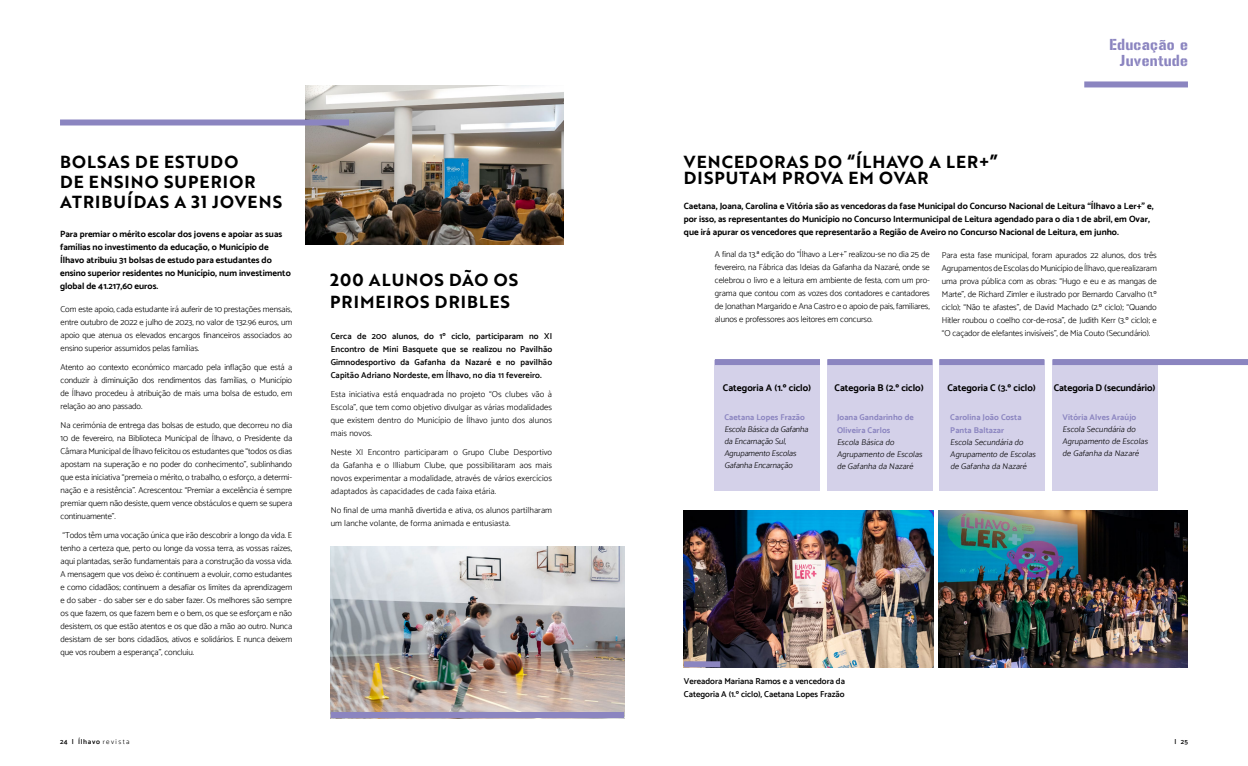
<style>
.page{position:relative;width:1248px;height:766px;background:#fff}
.page>*{position:absolute;margin:0;border:0;box-sizing:border-box;transform-origin:0 0}
.t1{font:17px/20px "Brother 1816 Bold";letter-spacing:.065em;color:#000}
.t2{font:14px/16px "Gunplay";letter-spacing:.025em;color:#8b85c0;text-align:right}
.t3{font:700 9.7px "Catamaran";color:#000}
.t4{font:700 9px/13px "Catamaran";color:#000}
.t5{font:300 8.6px/13px "Catamaran";letter-spacing:-.01em;color:#000;text-align:justify}
.t6{font:600 8.6px/13px "Catamaran";color:#000;text-align:justify}
.t7{font:300 8.6px/13px "Catamaran";letter-spacing:.01em;color:#000}
.t8{font:300 8.3px/12px "Catamaran";color:#000}
.t9{font:700 8.3px/13px "Catamaran";letter-spacing:.01em;color:#8b85c0}
.t10{font:600 7px "Catamaran";letter-spacing:.1em;color:#000}
.s1{font-weight:300}
</style>
<div class="page">
<img style="left:306px;top:86px;width:258px;height:158px">
<div style="left:60px;top:119px;width:289px;height:6px;background:#8b85c0"></div>
<img style="left:684px;top:510px;width:249px;height:157px">
<img style="left:938px;top:510px;width:249px;height:156px">
<div style="left:714px;top:360px;width:106px;height:130px;background:#d4d1e9"></div>
<div style="left:827px;top:360px;width:105px;height:130px;background:#d4d1e9"></div>
<div style="left:939px;top:360px;width:105px;height:130px;background:#d4d1e9"></div>
<div style="left:1052px;top:360px;width:105px;height:130px;background:#d4d1e9"></div>
<div style="left:714px;top:359px;width:106px;height:6px;background:#8b85c0"></div>
<div style="left:827px;top:359px;width:105px;height:6px;background:#8b85c0"></div>
<div style="left:939px;top:359px;width:105px;height:6px;background:#8b85c0"></div>
<div style="left:1052px;top:359px;width:195px;height:6px;background:#8b85c0"></div>
<div style="left:684px;top:661px;width:36px;height:6px;background:#8b85c0"></div>
<img style="left:331px;top:546px;width:293px;height:165px">
<div style="left:331px;top:711px;width:293px;height:6px;background:#8b85c0"></div>
<div style="left:1084px;top:81px;width:103px;height:6px;background:#8b85c0"></div>
<h1 class="t1" style="left:60px;top:151px;width:223px">BOLSAS DE ESTUDO<br>DE ENSINO SUPERIOR<br>ATRIBUÍDAS A 31 JOVENS</h1>
<p class="t4" style="left:60px;top:227px;width:232px">Para premiar o mérito escolar dos jovens e apoiar as suas famílias no investimento da educação, o Município de Ílhavo atribuiu 31 bolsas de estudo para estudantes do ensino superior residentes no Município, num investimento global de 41.217,60 euros.</p>
<p class="t5" style="left:61px;top:302px;width:233px">Com este apoio, cada estudante irá auferir de 10 prestações mensais, entre outubro de 2022 e julho de 2023, no valor de 132.96 euros, um apoio que atenua os elevados encargos financeiros associados ao ensino superior assumidos pelas famílias.</p>
<p class="t5" style="left:61px;top:360px;width:233px">Atento ao contexto económico marcado pela inflação que está a conduzir à diminuição dos rendimentos das famílias, o Município de Ílhavo procedeu à atribuição de mais uma bolsa de estudo, em relação ao ano passado.</p>
<p class="t5" style="left:61px;top:418px;width:233px">Na cerimónia de entrega das bolsas de estudo, que decorreu no dia 10 de fevereiro, na Biblioteca Municipal de Ílhavo, o Presidente da Câmara Municipal de Ílhavo felicitou os estudantes que “todos os dias apostam na superação e no poder do conhecimento”, sublinhando que esta iniciativa “premeia o mérito, o trabalho, o esforço, a determi&shy;nação e a resistência”. Acrescentou: “Premiar a excelência é sempre premiar quem não desiste, quem vence obstáculos e quem se supera continuamente”.</p>
<p class="t5" style="left:61px;top:528px;width:233px">“Todos têm uma vocação única que irão descobrir a longo da vida. E tenho a certeza que, perto ou longe da vossa terra, as vossas raízes, aqui plantadas, serão fundamentais para a construção da vossa vida.<br>A mensagem que vos deixo é: continuem a evoluir, como estudantes e como cidadãos; continuem a desafiar os limites da aprendizagem e do saber - do saber ser e do saber fazer. Os melhores são sempre os que fazem, os que fazem bem e o bem, os que se esforçam e não desistem, os que estão atentos e os que dão a mão ao outro. Nunca desistam de ser bons cidadãos, ativos e solidários. E nunca deixem que vos roubem a esperança”, concluiu.</p>
<h1 class="t1" style="left:330px;top:268px;width:190px;line-height:22px">200 ALUNOS DÃO OS<br>PRIMEIROS DRIBLES</h1>
<p class="t6" style="left:331px;top:329px;width:223px">Cerca de 200 alunos, do 1º ciclo, participaram no XI Encontro de Mini Basquete que se realizou no Pavilhão Gimnodesportivo da Gafanha da Nazaré e no pavilhão Capitão Adriano Nordeste, em Ílhavo, no dia 11 fevereiro.</p>
<p class="t5" style="left:331px;top:387px;width:223px">Esta iniciativa está enquadrada no projeto “Os clubes vão à Escola”, que tem como objetivo divulgar as várias modalidades que existem dentro do Município de Ílhavo junto dos alunos mais novos.</p>
<p class="t5" style="left:331px;top:445px;width:223px">Neste XI Encontro participaram o Grupo Clube Desportivo da Gafanha e o Illiabum Clube, que possibilitaram aos mais novos experimentar a modalidade, através de vários exercícios adaptados às capacidades de cada faixa etária.</p>
<p class="t7" style="left:331px;top:503px;width:223px">No final de uma manhã divertida e ativa, os alunos partilharam um lanche volante, de forma animada e entusiasta.</p>
<h1 class="t1" style="left:684px;top:153px;width:315px;line-height:16px">VENCEDORAS DO “ÍLHAVO A LER+”<br>DISPUTAM PROVA EM OVAR</h1>
<h2 class="t2" style="left:1109px;top:37px;width:80px">Educação e<br>Juventude</h2>
<p class="t4" style="left:684px;top:199px;width:471px">Caetana, Joana, Carolina e Vitória são as vencedoras da fase Municipal do Concurso Nacional de Leitura “Ílhavo a Ler+” e, por isso, as representantes do Município no Concurso Intermunicipal de Leitura agendado para o dia 1 de abril, em Ovar, que irá apurar os vencedores que representarão a Região de Aveiro no Concurso Nacional de Leitura, em junho.</p>
<p class="t5" style="left:714px;top:247px;width:216px">A final da 13.ª edição do “Ílhavo a Ler+” realizou-se no dia 25 de fevereiro, na Fábrica das Ideias da Gafanha da Nazaré, onde se celebrou o livro e a leitura em ambiente de festa, com um pro&shy;grama que contou com as vozes dos contadores e cantadores de Jonathan Margarido e Ana Castro e o apoio de pais, familiares, alunos e professores aos leitores em concurso.</p>
<p class="t5" style="left:941px;top:248px;width:216px">Para esta fase municipal, foram apurados 22 alunos, dos três Agrupamentos de Escolas do Município de Ílhavo, que realizaram uma prova pública com as obras: “Hugo e eu e as mangas de Marte”, de Richard Zimler e ilustrado por Bernardo Carvalho (1.º ciclo); “Não te afastes”, de David Machado (2.º ciclo); “Quando Hitler roubou o coelho cor-de-rosa”, de Judith Kerr (3.º ciclo); e “O caçador de elefantes invisíveis”, de Mia Couto (Secundário).</p>
<p class="t3" style="left:723px;top:381px;width:90px">Categoria A (1.º ciclo)</p>
<p class="t3" style="left:834px;top:381px;width:91px">Categoria B (2.º ciclo)</p>
<p class="t3" style="left:947px;top:381px;width:90px">Categoria C (3.º ciclo)</p>
<p class="t3" style="left:1053px;top:381px;width:103px">Categoria D (secundário)</p>
<p class="t9" style="left:724px;top:410px;width:82px">Caetana Lopes Frazão</p>
<p class="t8" style="left:724px;top:423px;width:87px">Escola Básica da Gafanha da Encarnação Sul,<br>Agrupamento Escolas<br>Gafanha Encarnação</p>
<p class="t9" style="left:837px;top:410px;width:78px">Joana Gandarinho de<br>Oliveira Carlos</p>
<p class="t8" style="left:837px;top:436px;width:89px">Escola Básica do<br>Agrupamento de Escolas de Gafanha da Nazaré</p>
<p class="t9" style="left:950px;top:410px;width:73px">Carolina João Costa<br>Panta Baltazar</p>
<p class="t8" style="left:950px;top:436px;width:89px">Escola Secundária do<br>Agrupamento de Escolas de Gafanha da Nazaré</p>
<p class="t9" style="left:1062px;top:410px;width:75px">Vitória Alves Araújo</p>
<p class="t8" style="left:1062px;top:423px;width:89px">Escola Secundária do<br>Agrupamento de Escolas de Gafanha da Nazaré</p>
<p class="t6" style="left:684px;top:674px;width:163px">Vereadora Mariana Ramos e a vencedora da<br>Categoria A (1.º ciclo), Caetana Lopes Frazão</p>
<p class="t10" style="left:60px;top:737px;width:71px">24 | Ílhavo <span class="s1">revista</span></p>
<p class="t10" style="left:1174px;top:737px;width:15px">| 25</p>
</div>
